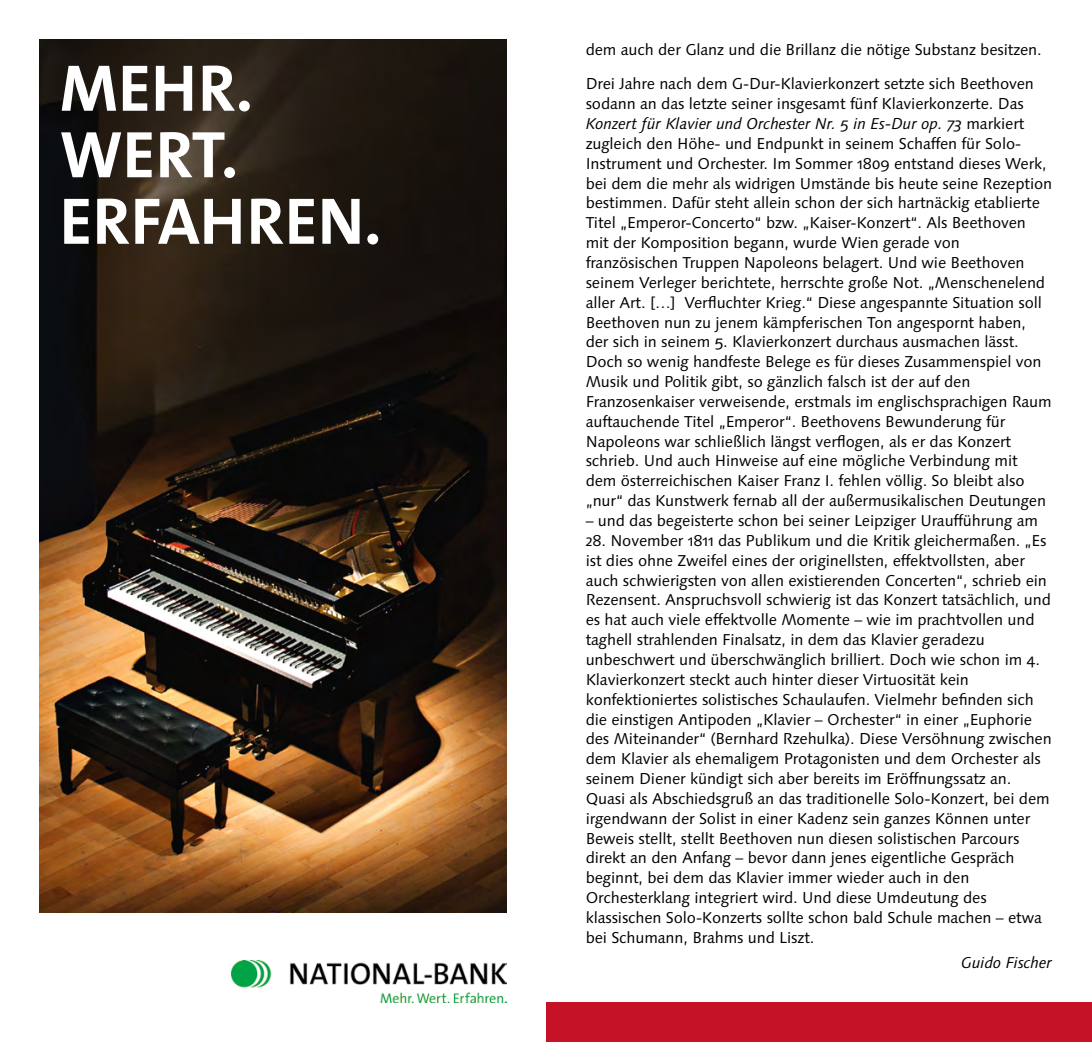
<style>
.page{position:relative;width:1092px;height:1042px;background:#fff}
.page>*{position:absolute;margin:0;border:0;box-sizing:border-box;transform-origin:0 0}
.t1{font:700 66.5px/66.5px "The Sans B7";letter-spacing:.005em;color:#fff}
.t2{font:15.75px/19.8px "Linotype Syntax Os F";letter-spacing:-.01em;color:#000}
.t3{font:italic 15.75px "Linotype Syntax Os F";letter-spacing:-.01em;color:#000}
.s1{font-style:italic}
</style>
<div class="page">
<div style="left:546px;top:1002px;width:545px;height:40px;background:#c51226"></div>
<img style="left:40px;top:40px;width:466px;height:872px">
<img style="left:231px;top:960px;width:275px;height:42px">
<h1 class="t1" style="left:60px;top:56px;width:323px">MEHR.<br>WERT.<br>ERFAHREN.</h1>
<p class="t2" style="left:585px;top:39px;width:457px">dem auch der Glanz und die Brillanz die nötige Substanz besitzen.</p>
<p class="t2" style="left:585px;top:74px;width:468px">Drei Jahre nach dem G-Dur-Klavierkonzert setzte sich Beethoven sodann an das letzte seiner insgesamt fünf Klavierkonzerte. Das <span class="s1">Konzert für Klavier und Orchester Nr. 5 in Es-Dur op. 73</span> markiert zugleich den Höhe- und Endpunkt in seinem Schaffen für Solo-Instrument und Orchester. Im Sommer 1809 entstand dieses Werk, bei dem die mehr als widrigen Umstände bis heute seine Rezeption bestimmen. Dafür steht allein schon der sich hartnäckig etablierte Titel „Emperor-Concerto“ bzw. „Kaiser-Konzert“. Als Beethoven mit der Komposition begann, wurde Wien gerade von französischen Truppen Napoleons belagert. Und wie Beethoven seinem Verleger berichtete, herrschte große Not. „Menschenelend aller Art. […] Verfluchter Krieg.“ Diese angespannte Situation soll Beethoven nun zu jenem kämpferischen Ton angespornt haben, der sich in seinem 5. Klavierkonzert durchaus ausmachen lässt.<br>Doch so wenig handfeste Belege es für dieses Zusammenspiel von Musik und Politik gibt, so gänzlich falsch ist der auf den Franzosenkaiser verweisende, erstmals im englischsprachigen Raum auftauchende Titel „Emperor“. Beethovens Bewunderung für Napoleons war schließlich längst verflogen, als er das Konzert schrieb. Und auch Hinweise auf eine mögliche Verbindung mit dem österreichischen Kaiser Franz I. fehlen völlig. So bleibt also „nur“ das Kunstwerk fernab all der außermusikalischen Deutungen</p>
<p class="t2" style="left:585px;top:511px;width:454px">– und das begeisterte schon bei seiner Leipziger Uraufführung am</p>
<p class="t2" style="left:585px;top:531px;width:467px">28. November 1811 das Publikum und die Kritik gleichermaßen. „Es ist dies ohne Zweifel eines der originellsten, effektvollsten, aber auch schwierigsten von allen existierenden Concerten“, schrieb ein Rezensent. Anspruchsvoll schwierig ist das Konzert tatsächlich, und es hat auch viele effektvolle Momente – wie im prachtvollen und taghell strahlenden Finalsatz, in dem das Klavier geradezu unbeschwert und überschwänglich brilliert. Doch wie schon im 4.<br>Klavierkonzert steckt auch hinter dieser Virtuosität kein konfektioniertes solistisches Schaulaufen. Vielmehr befinden sich die einstigen Antipoden „Klavier – Orchester“ in einer „Euphorie des Miteinander“ (Bernhard Rzehulka). Diese Versöhnung zwischen dem Klavier als ehemaligem Protagonisten und dem Orchester als seinem Diener kündigt sich aber bereits im Eröffnungssatz an.<br>Quasi als Abschiedsgruß an das traditionelle Solo-Konzert, bei dem irgendwann der Solist in einer Kadenz sein ganzes Können unter Beweis stellt, stellt Beethoven nun diesen solistischen Parcours direkt an den Anfang – bevor dann jenes eigentliche Gespräch beginnt, bei dem das Klavier immer wieder auch in den Orchesterklang integriert wird. Und diese Umdeutung des klassischen Solo-Konzerts sollte schon bald Schule machen – etwa bei Schumann, Brahms und Liszt.</p>
<p class="t3" style="left:961px;top:953px;width:92px">Guido Fischer</p>
</div>
